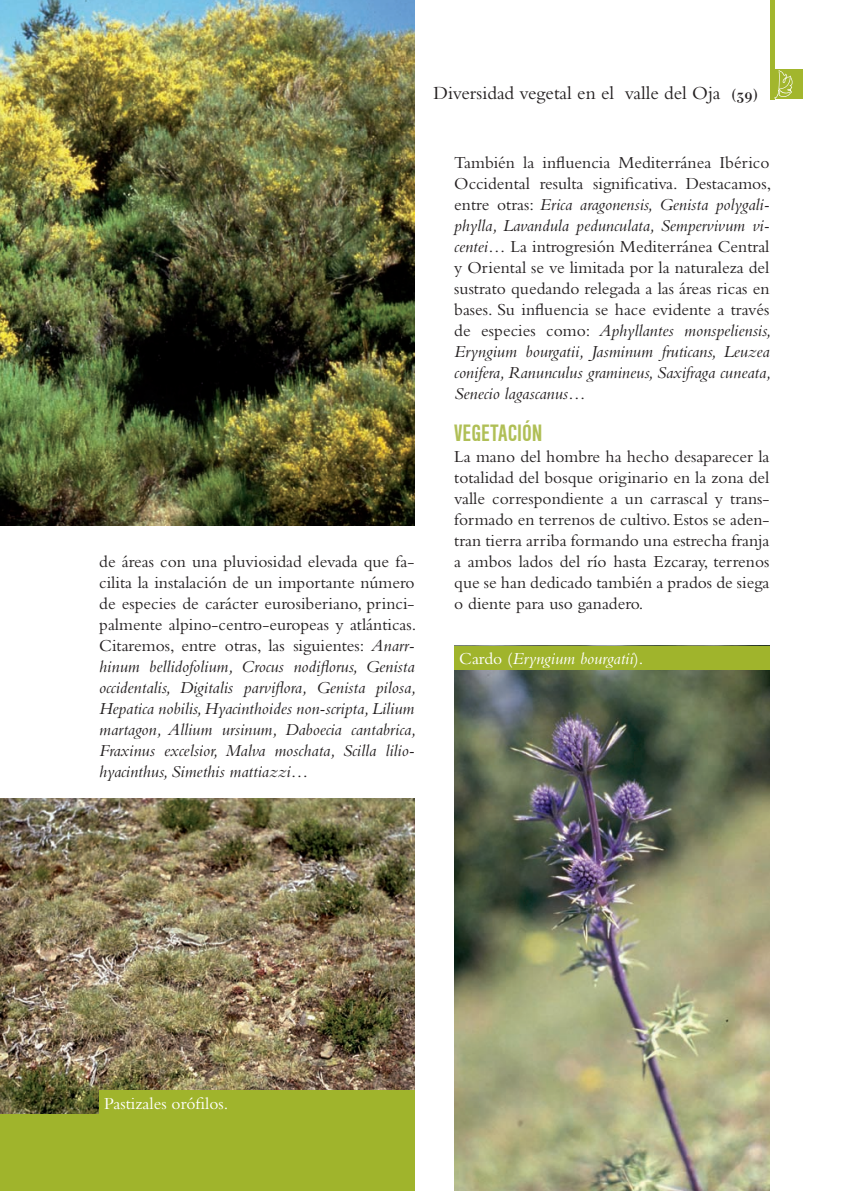
<style>
.page{position:relative;width:844px;height:1191px;background:#fff}
.page>*{position:absolute;margin:0;border:0;box-sizing:border-box;transform-origin:0 0}
.t1{font:700 condensed 24.5px "Nimbus San D";color:#b0bf56}
.t2{font:19.25px "Bembo";color:#231f20}
.t3{font:17.5px/21px "Bembo";color:#231f20;text-align:justify}
.t4{font:italic 17.5px/21px "Bembo";color:#231f20;text-align:justify}
.t5{font:italic 17.5px "Bembo";color:#fff}
.t6{font:17.5px "Bembo";color:#fff}
.s1{font-family:"Katrina";font-size:15.75px}
.s2{font-style:normal}
.s3{font-style:italic}
</style>
<div class="page">
<div style="left:772px;top:69px;width:30px;height:30px;background:#a2b62d"></div>
<div style="left:769px;top:0;width:5px;height:99px;background:#a2b62d"></div>
<svg style="left:774px;top:70px;width:19px;height:29px"></svg>
<img style="left:0;top:0;width:414px;height:525px">
<div style="left:0;top:798px;width:414px;height:393px;background:#a0b42c"></div>
<img style="left:0;top:798px;width:414px;height:315px">
<img style="left:454px;top:669px;width:315px;height:522px">
<div style="left:99px;top:1090px;width:315px;height:23px;background:#a0b42c"></div>
<div style="left:454px;top:646px;width:315px;height:23px;background:#a0b42c"></div>
<p class="t2" style="left:433px;top:82px;width:325px">Diversidad vegetal en el valle del Oja <span class="s1">(39)</span></p>
<p class="t4" style="left:99px;top:551px;width:318px"><span class="s2">de áreas con una pluviosidad elevada que fa&shy;cilita la instalación de un importante número de especies de carácter eurosiberiano, princi&shy;palmente alpino-centro-europeas y atlánticas.<br>Citaremos, entre otras, las siguientes:</span> Anarr&shy;hinum bellidofolium, Crocus nodiflorus, Genista occidentalis, Digitalis parviflora, Genista pilosa, Hepatica nobilis, Hyacinthoides non-scripta, Lilium martagon, Allium ursinum, Daboecia cantabrica, Fraxinus excelsior, Malva moschata, Scilla lilio&shy;hyacinthus, Simethis mattiazzi…</p>
<p class="t3" style="left:454px;top:152px;width:318px">También la influencia Mediterránea Ibérico Occidental resulta significativa. Destacamos, entre otras: <span class="s3">Erica aragonensis, Genista polygali&shy;phylla, Lavandula pedunculata, Sempervivum vi&shy;centei…</span> La introgresión Mediterránea Central y Oriental se ve limitada por la naturaleza del sustrato quedando relegada a las áreas ricas en bases. Su influencia se hace evidente a través de especies como: <span class="s3">Aphyllantes monspeliensis, Eryngium bourgatii, Jasminum fruticans, Leuzea conifera, Ranunculus gramineus, Saxifraga cuneata, Senecio lagascanus…</span></p>
<h1 class="t1" style="left:454px;top:420px;width:90px">VEGETACIÓN</h1>
<p class="t3" style="left:454px;top:446px;width:317px">La mano del hombre ha hecho desaparecer la totalidad del bosque originario en la zona del valle correspondiente a un carrascal y trans&shy;formado en terrenos de cultivo. Estos se aden&shy;tran tierra arriba formando una estrecha franja a ambos lados del río hasta Ezcaray, terrenos que se han dedicado también a prados de siega o diente para uso ganadero.</p>
<p class="t5" style="left:459px;top:648px;width:186px"><span class="s2">Cardo (</span>Eryngium bourgatii<span class="s2">).</span></p>
<p class="t6" style="left:104px;top:1093px;width:126px">Pastizales orófilos.</p>
</div>
